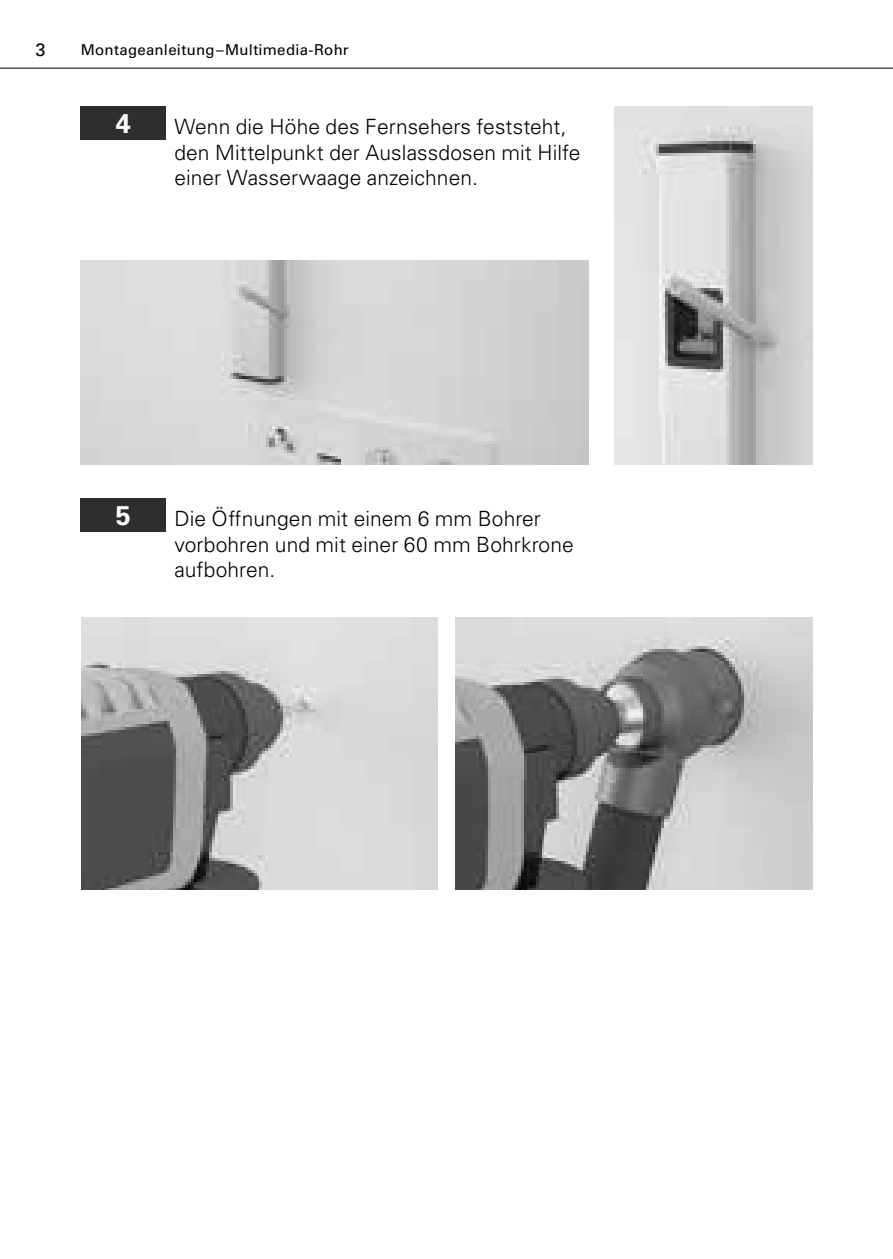
<style>
.page{position:relative;width:893px;height:1259px;background:#fff}
.page>*{position:absolute;margin:0;border:0;box-sizing:border-box;transform-origin:0 0}
.t1{font:700 27px "Univers LT Pro 65";color:#fff}
.t2{font:300 21px/25.5px "Univers LT Pro 45";letter-spacing:.005em;color:#000}
.t3{font:18px "Univers LT Pro 55 Roman";color:#000}
.t4{font:15px "Univers LT Pro 55 Roman";letter-spacing:.015em;color:#000}
</style>
<div class="page">
<hr style="left:0;top:68px;width:893px;height:1px;background:#000">
<div style="left:81px;top:106px;width:85px;height:34px;background:#2e2e2e"></div>
<img style="left:81px;top:260px;width:508px;height:204px">
<img style="left:614px;top:106px;width:198px;height:358px">
<div style="left:81px;top:498px;width:85px;height:34px;background:#2e2e2e"></div>
<img style="left:81px;top:617px;width:357px;height:273px">
<img style="left:455px;top:617px;width:357px;height:273px">
<p class="t3" style="left:35px;top:37px;width:12px">3</p>
<p class="t4" style="left:81px;top:40px;width:269px">Montageanleitung–Multimedia-Rohr</p>
<p class="t1" style="left:116px;top:104px;width:17px">4</p>
<p class="t2" style="left:174px;top:113px;width:408px">Wenn die Höhe des Fernsehers feststeht, den Mittelpunkt der Auslassdosen mit Hilfe einer Wasserwaage anzeichnen.</p>
<p class="t1" style="left:116px;top:496px;width:17px">5</p>
<p class="t2" style="left:174px;top:505px;width:401px">Die Öffnungen mit einem 6 mm Bohrer vorbohren und mit einer 60 mm Bohrkrone aufbohren.</p>
</div>
